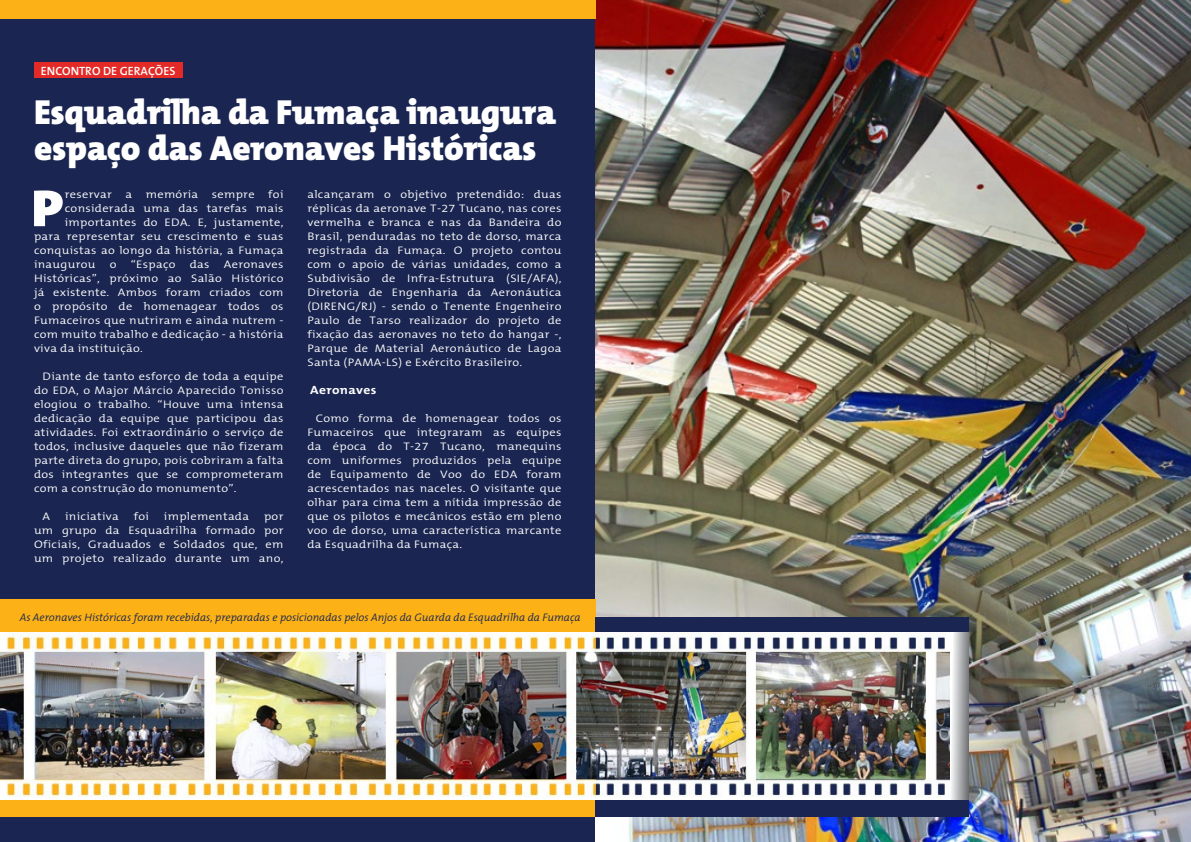
<style>
.page{position:relative;width:1191px;height:842px;background:#fff}
.page>*{position:absolute;margin:0;border:0;box-sizing:border-box;transform-origin:0 0}
.t1{font:900 52.5px "The Mix B9";color:#fff;scale:1.13 1}
.t2{font:900 35px/36px "The Mix B9";letter-spacing:-.005em;color:#fff}
.t3{font:600 12px "The Mix B6";color:#fff}
.t4{font:700 12px "The Mix B7";letter-spacing:.025em;color:#fff;scale:1.13 1}
.t5{font:300 11px/14px "The Mix B4";letter-spacing:.025em;color:#fff;text-align:justify;scale:1.13 1}
.t6{font:italic 300 11px "The Mix B4";color:#1a2651}
</style>
<div class="page">
<div style="left:0;top:0;width:595px;height:842px;background:#1a2651"></div>
<div style="left:34px;top:62px;width:149px;height:16px;background:#e32a26"></div>
<img style="left:595px;top:0;width:596px;height:842px">
<div style="left:0;top:0;width:595px;height:19px;background:#fcb116"></div>
<div style="left:0;top:600px;width:595px;height:217px;background:#fcb116"></div>
<div style="left:595px;top:618px;width:374px;height:199px;background:#1a2651"></div>
<img style="left:0;top:633px;width:950px;height:166px">
<svg style="left:950px;top:633px;width:18px;height:166px"></svg>
<p class="t3" style="left:41px;top:64px;width:136px">ENCONTRO DE GERAÇÕES</p>
<h2 class="t2" style="left:34px;top:95px;width:523px">Esquadrilha da Fumaça inaugura espaço das Aeronaves Históricas</h2>
<h1 class="t1" style="left:31px;top:180px;width:30px">P</h1>
<p class="t5" style="left:65px;top:188px;width:195px">reservar a memória sempre foi</p>
<p class="t5" style="left:307px;top:188px;width:226px">alcançaram o objetivo pretendido: duas réplicas da aeronave T-27 Tucano, nas cores vermelha e branca e nas da Bandeira do Brasil, penduradas no teto de dorso, marca registrada da Fumaça. O projeto contou com o apoio de várias unidades, como a Subdivisão de Infra-Estrutura (SIE/AFA), Diretoria de Engenharia da Aeronáutica (DIRENG/RJ) - sendo o Tenente Engenheiro Paulo de Tarso realizador do projeto de fixação das aeronaves no teto do hangar -, Parque de Material Aeronáutico de Lagoa Santa (PAMA-LS) e Exército Brasileiro.</p>
<p class="t4" style="left:310px;top:384px;width:60px">Aeronaves</p>
<p class="t5" style="left:307px;top:412px;width:226px;text-indent:8px">Como forma de homenagear todos os Fumaceiros que integraram as equipes da época do T-27 Tucano, manequins com uniformes produzidos pela equipe de Equipamento de Voo do EDA foram acrescentados nas naceles. O visitante que olhar para cima tem a nítida impressão de que os pilotos e mecânicos estão em pleno voo de dorso, uma característica marcante da Esquadrilha da Fumaça.</p>
<p class="t5" style="left:65px;top:202px;width:195px">considerada uma das tarefas mais</p>
<p class="t5" style="left:65px;top:216px;width:195px">importantes do EDA. E, justamente,</p>
<p class="t5" style="left:34px;top:230px;width:222px">para representar seu crescimento e suas</p>
<p class="t5" style="left:34px;top:244px;width:222px">conquistas ao longo da história, a Fumaça</p>
<p class="t5" style="left:34px;top:258px;width:56px">inaugurou</p>
<p class="t5" style="left:110px;top:258px;width:7px">o</p>
<p class="t5" style="left:131px;top:258px;width:41px">“Espaço</p>
<p class="t5" style="left:190px;top:258px;width:19px">das</p>
<p class="t5" style="left:34px;top:258px;width:222px;text-indent:190px">Aeronaves Históricas”, próximo ao Salão Histórico já existente. Ambos foram criados com o propósito de homenagear todos os Fumaceiros que nutriram e ainda nutrem - com muito trabalho e dedicação - a história viva da instituição.</p>
<p class="t5" style="left:34px;top:370px;width:222px;text-indent:8px">Diante de tanto esforço de toda a equipe do EDA, o Major Márcio Aparecido Tonisso elogiou o trabalho. “Houve uma intensa dedicação da equipe que participou das atividades. Foi extraordinário o serviço de todos, inclusive daqueles que não fizeram parte direta do grupo, pois cobriram a falta dos integrantes que se comprometeram com a construção do monumento”.</p>
<p class="t5" style="left:43px;top:510px;width:8px">A</p>
<p class="t5" style="left:65px;top:510px;width:49px">iniciativa</p>
<p class="t5" style="left:134px;top:510px;width:15px">foi</p>
<p class="t5" style="left:164px;top:510px;width:77px">implementada</p>
<p class="t5" style="left:34px;top:510px;width:222px;text-indent:230px">por um grupo da Esquadrilha formado por Oficiais, Graduados e Soldados que, em um projeto realizado durante um ano,</p>
<p class="t6" style="left:20px;top:612px;width:562px">As Aeronaves Históricas foram recebidas, preparadas e posicionadas pelos Anjos da Guarda da Esquadrilha da Fumaça</p>
</div>
